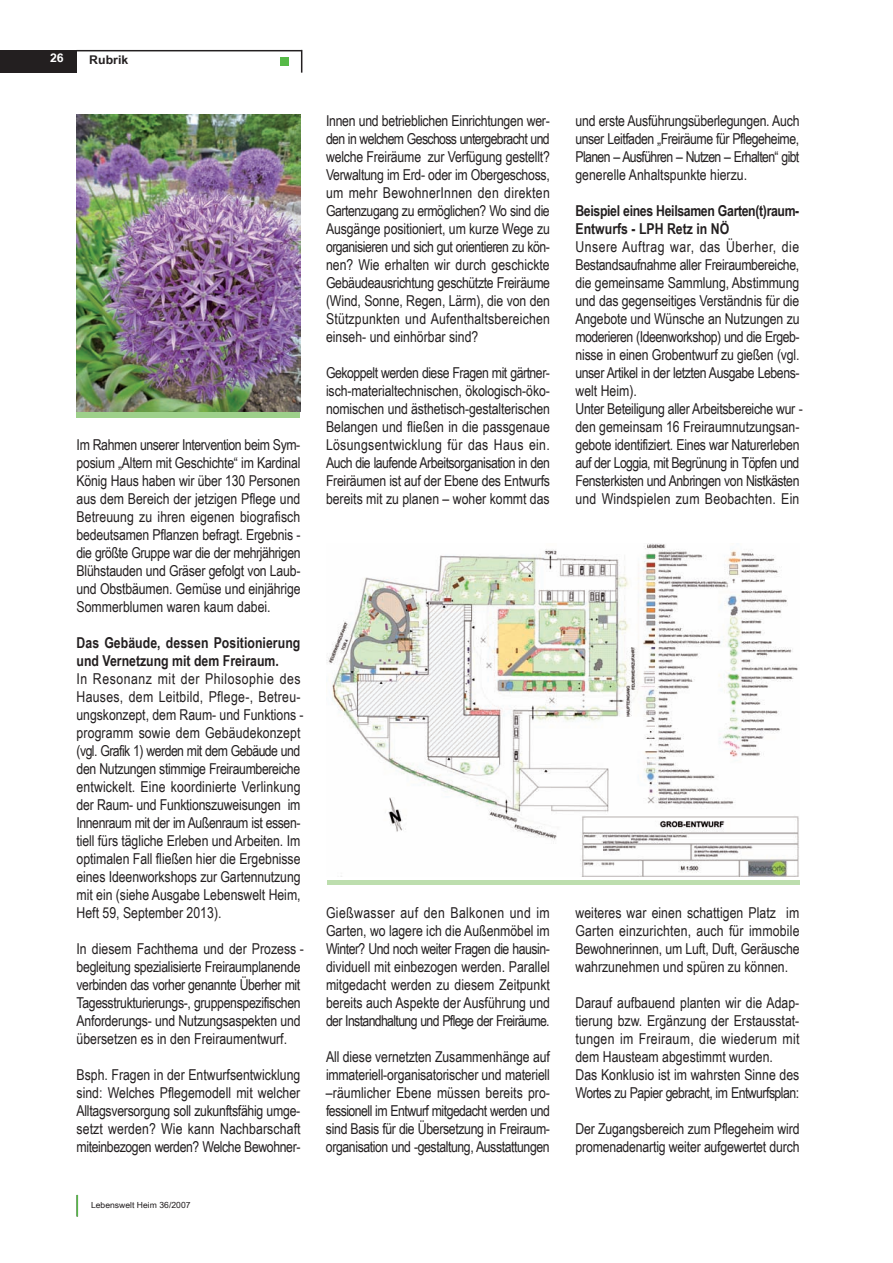
<style>
.page{position:relative;width:893px;height:1263px;background:#fff}
.page>*{position:absolute;margin:0;border:0;box-sizing:border-box;transform-origin:0 0}
.t1{font:15px/18px "Arial Narrow";letter-spacing:-.01em;color:#231f20;text-align:justify}
.t2{font:700 15px/18px "Arial Narrow";color:#231f20}
.t3{font:700 15px/18px "Arial Narrow";letter-spacing:-.025em;color:#231f20}
.t4{font:700 12px "Arial Narrow";color:#231f20;scale:1.25 1}
.t5{font:700 12px "Arial Narrow";color:#fff;scale:1.25 1}
.t6{font:8.4px "Arial Narrow";color:#231f20;scale:1.25 1}
</style>
<div class="page">
<div style="left:0;top:50px;width:77px;height:22px;background:#231f20"></div>
<svg style="left:301px;top:51px;width:1px;height:22px"></svg>
<hr style="left:77px;top:50px;width:225px;height:1px;background:#231f20">
<div style="left:280px;top:57px;width:9px;height:8px;background:#56b947"></div>
<svg style="left:77px;top:1195px;width:1px;height:21px"></svg>
<img style="left:327px;top:544px;width:472px;height:332px">
<svg style="left:77px;top:411px;width:223px;height:7px;background:#96c583"></svg>
<img style="left:77px;top:115px;width:223px;height:296px">
<p class="t5" style="left:50px;top:51px;width:12px">26</p>
<p class="t4" style="left:89px;top:53px;width:33px">Rubrik</p>
<p class="t1" style="left:77px;top:436px;width:226px">Im Rahmen unserer Intervention beim Sym - po sium „Altern mit Geschichte“ im Kar di nal König Haus haben wir über 130 Personen aus dem Bereich der jetzigen Pflege und Betreuung zu ihren eigenen biografisch bedeutsamen Pflanzen befragt. Ergebnis - die größte Gruppe war die der mehrjährigen Blühstauden und Gräser gefolgt von Laub&shy;und Obstbäumen. Gemüse und einjährige Sommerblumen waren kaum dabei.</p>
<p class="t2" style="left:77px;top:634px;width:225px">Das Gebäude, dessen Positionierung und Vernetzung mit dem Freiraum.</p>
<p class="t1" style="left:77px;top:670px;width:229px;text-align:left">In Resonanz mit der Philosophie des Hauses, dem Leitbild, Pflege-, Betreu - ungskonzept, dem Raum- und Funktions - programm sowie dem Gebäudekonzept (vgl. Grafik 1) werden mit dem Gebäude und den Nutzungen stimmige Freiraumbereiche entwickelt. Eine koordinierte Verlinkung der Raum- und Funktionszuweisungen im Innenraum mit der im Außenraum ist essen&shy;tiell fürs tägliche Erleben und Arbeiten. Im optimalen Fall fließen hier die Ergebnisse eines Ideenworkshops zur Gartennutzung mit ein (siehe Ausgabe Lebenswelt Heim, Heft 59, September 2013).</p>
<p class="t1" style="left:77px;top:940px;width:229px;text-align:left">In diesem Fachthema und der Prozess - begleitung spezialisierte Freiraumplanende verbinden das vorher genannte Überher mit Tagesstrukturierungs-, gruppenspezifi schen Anforderungs- und Nutzungsaspekten und übersetzen es in den Freiraumentwurf.</p>
<p class="t1" style="left:77px;top:1066px;width:226px">Bsph. Fragen in der Entwurfsentwicklung sind: Welches Pflegemodell mit welcher Alltagsversorgung soll zukunftsfähig umge&shy;setzt werden? Wie kann Nachbarschaft mit einbezogen werden? Welche Bewoh ner -</p>
<p class="t6" style="left:91px;top:1200px;width:81px">Lebenswelt Heim 36/2007</p>
<p class="t1" style="left:326px;top:112px;width:226px">Innen und betrieblichen Einrichtun gen wer&shy;den in welchem Geschoss untergebracht und welche Freiräume zur Verfügung gestellt?<br>Verwaltung im Erd- oder im Obergeschoss, um mehr BewohnerInnen den direkten Gar ten zugang zu ermöglichen? Wo sind die Ausgänge positioniert, um kurze Wege zu organisieren und sich gut orientieren zu kön&shy;nen? Wie erhalten wir durch geschickte Gebäudeausrichtung geschützte Freiräume (Wind, Sonne, Regen, Lärm), die von den Stützpunkten und Aufenthaltsbereichen einseh- und einhörbar sind?</p>
<p class="t1" style="left:326px;top:364px;width:226px">Gekoppelt werden diese Fragen mit gärtner&shy;isch-materialtechnischen, ökologisch-öko - nomischen und ästhetisch-gestalterischen Belangen und fließen in die passgenaue Lösungsentwicklung für das Haus ein.<br>Auch die laufende Arbeitsorganisation in den Freiräumen ist auf der Ebene des Entwurfs bereits mit zu planen – woher kommt das</p>
<p class="t1" style="left:326px;top:904px;width:225px">Gieß wasser auf den Balkonen und im Garten, wo lagere ich die Außenmöbel im Winter? Und noch weiter Fragen die hausin&shy;dividuell mit einbezogen werden. Parallel mitgedacht werden zu diesem Zeitpunkt bereits auch Aspekte der Ausführung und der Instandhaltung und Pflege der Freiräume.</p>
<p class="t1" style="left:326px;top:1048px;width:226px">All diese vernetzten Zusammenhänge auf immateriell-organisatorischer und materiell –räumlicher Ebene müssen bereits pro&shy;fessionell im Entwurf mitgedacht werden und sind Basis für die Übersetzung in Freiraum - organisation und -gestaltung, Ausstattungen</p>
<p class="t1" style="left:575px;top:112px;width:226px">und erste Ausführungsüberlegungen. Auch unser Leitfaden „Freiräume für Pflegeheime, Planen – Ausführen – Nutzen – Erhalten“ gibt generelle Anhaltspunkte hierzu.</p>
<p class="t3" style="left:575px;top:202px;width:225px">Beispiel eines Heilsamen Garten(t)raum-<br>Entwurfs - LPH Retz in NÖ</p>
<p class="t1" style="left:575px;top:238px;width:229px;text-align:left">Unsere Auftrag war, das Überher, die Bestandsaufnahme aller Freiraumbereiche, die gemeinsame Sammlung, Abstimmung und das gegenseitiges Verständnis für die Angebote und Wünsche an Nutzungen zu moderieren (Ideenworkshop) und die Er geb - nisse in einen Grobentwurf zu gießen (vgl. unser Artikel in der letzten Ausgabe Lebens - welt Heim).<br>Unter Beteiligung aller Arbeitsbereiche wur - den gemeinsam 16 Freiraumnutzungs an - gebote identifiziert. Eines war Naturerleben auf der Loggia, mit Begrünung in Töpfen und Fensterkisten und Anbringen von Nistkästen und Windspielen zum Beobachten. Ein</p>
<p class="t1" style="left:575px;top:904px;width:226px">wei teres war einen schattigen Platz im Garten einzurichten, auch für immobile Bewohnerinnen, um Luft, Duft, Geräusche wahrzunehmen und spüren zu können.</p>
<p class="t1" style="left:575px;top:994px;width:225px;text-align:left">Darauf aufbauend planten wir die Adap - tierung bzw. Ergänzung der Erstaus stat - tungen im Freiraum, die wiederum mit dem Hausteam abgestimmt wurden.<br>Das Konklusio ist im wahrsten Sinne des Wortes zu Papier gebracht, im Entwurfsplan:</p>
<p class="t1" style="left:575px;top:1120px;width:226px">Der Zugangsbereich zum Pflegeheim wird promenadenartig weiter aufgewertet durch</p>
</div>
